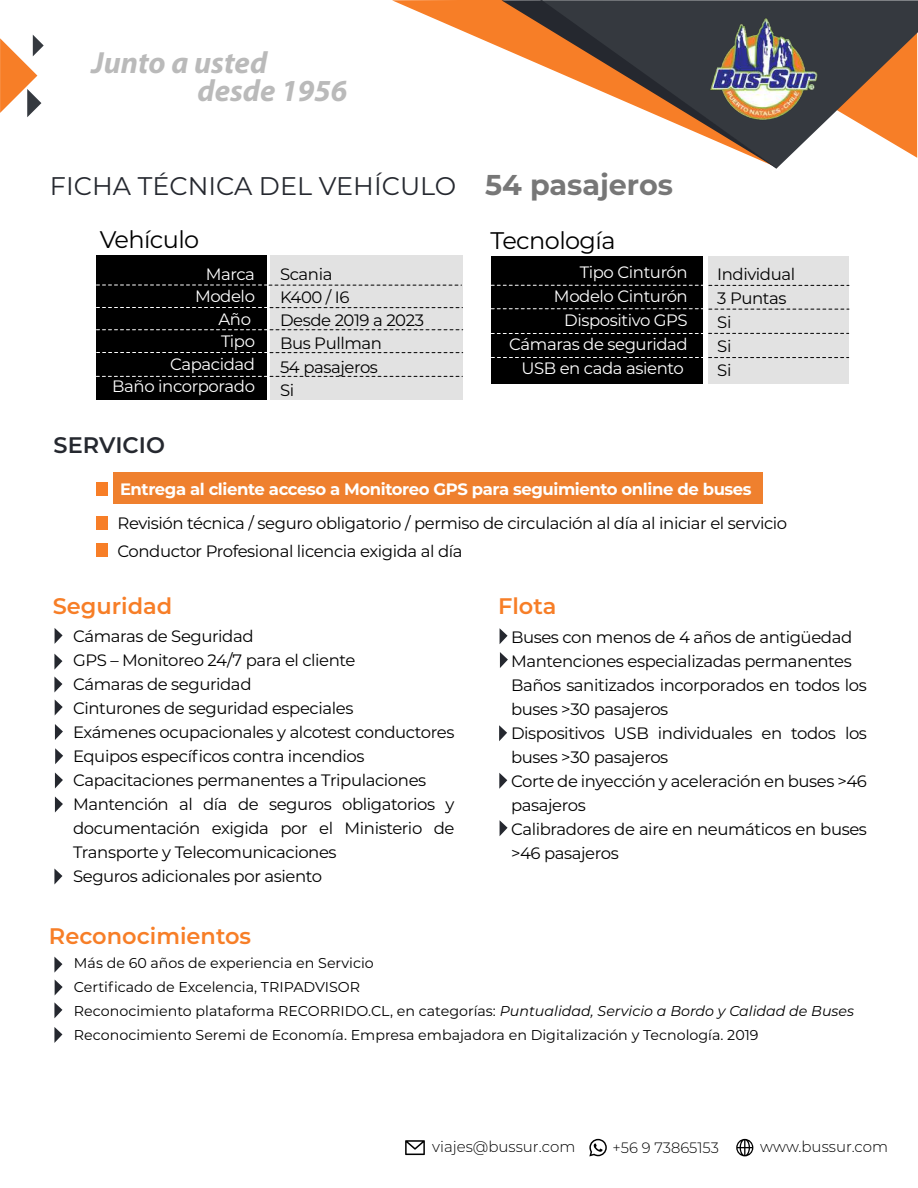
<style>
.page{position:relative;width:918px;height:1188px;background:#fff}
.page>*{position:absolute;margin:0;border:0;box-sizing:border-box;transform-origin:0 0}
.t1{font:italic 700 30.75px/27.6px "Myriad Pro";color:#bababa}
.t2{font:700 28.65px "Montserrat";color:#777}
.t3{font:25.5px "Montserrat";color:#25282f}
.t4{font:24px "Montserrat";letter-spacing:-.025em;color:#000}
.t5{font:600 22.5px "Montserrat";color:#f77e27}
.t6{font:600 22.5px "Montserrat";color:#25282f}
.t7{font:16.5px/24px "Montserrat";letter-spacing:-.025em;color:#000}
.t8{font:16.5px/22.5px "Montserrat";letter-spacing:-.025em;color:#fff;text-align:right}
.t9{font:700 16.5px "Montserrat";letter-spacing:-.025em;color:#fff}
.t10{font:300 15.3px "Montserrat";color:#000}
.t11{font:300 15px "Montserrat";color:#000}
.t12{font:14.25px/24px "Montserrat";color:#000}
.s1{font-style:italic}
</style>
<div class="page">
<svg style="left:392px;top:0;width:109px;height:48px"></svg>
<svg style="left:777px;top:0;width:141px;height:168px"></svg>
<svg style="left:501px;top:0;width:276px;height:169px"></svg>
<img style="left:706px;top:14px;width:114px;height:108px">
<svg style="left:0;top:35px;width:44px;height:82px"></svg>
<svg style="left:54px;top:957px;width:8px;height:16px"></svg>
<svg style="left:55px;top:980px;width:8px;height:15px"></svg>
<svg style="left:54px;top:1002px;width:8px;height:16px"></svg>
<svg style="left:54px;top:1027px;width:8px;height:16px"></svg>
<div style="left:96px;top:516px;width:12px;height:13px;background:#f77e27"></div>
<div style="left:96px;top:543px;width:12px;height:13px;background:#f77e27"></div>
<div style="left:113px;top:472px;width:650px;height:32px;background:#ef802e"></div>
<div style="left:96px;top:482px;width:12px;height:13px;background:#f77e27"></div>
<div style="left:491px;top:256px;width:212px;height:128px;background:#000"></div>
<div style="left:709px;top:256px;width:140px;height:128px;background:#e2e2e2"></div>
<div style="left:96px;top:256px;width:171px;height:144px;background:#000"></div>
<div style="left:270px;top:255px;width:193px;height:145px;background:#e2e2e2"></div>
<svg style="left:96px;top:376px;width:366px;height:1px"></svg>
<svg style="left:97px;top:352px;width:366px;height:1px"></svg>
<svg style="left:96px;top:329px;width:367px;height:1px"></svg>
<svg style="left:96px;top:307px;width:366px;height:1px"></svg>
<svg style="left:491px;top:285px;width:212px;height:1px"></svg>
<svg style="left:709px;top:285px;width:140px;height:1px"></svg>
<svg style="left:709px;top:309px;width:140px;height:1px"></svg>
<svg style="left:709px;top:333px;width:140px;height:1px"></svg>
<svg style="left:491px;top:308px;width:212px;height:1px"></svg>
<svg style="left:491px;top:333px;width:212px;height:1px"></svg>
<svg style="left:491px;top:357px;width:212px;height:1px"></svg>
<svg style="left:709px;top:357px;width:140px;height:1px"></svg>
<svg style="left:96px;top:285px;width:366px;height:1px"></svg>
<svg style="left:55px;top:628px;width:8px;height:16px"></svg>
<svg style="left:54px;top:654px;width:8px;height:16px"></svg>
<svg style="left:54px;top:676px;width:8px;height:17px"></svg>
<svg style="left:55px;top:700px;width:8px;height:15px"></svg>
<svg style="left:55px;top:724px;width:8px;height:16px"></svg>
<svg style="left:55px;top:748px;width:8px;height:16px"></svg>
<svg style="left:55px;top:772px;width:8px;height:17px"></svg>
<svg style="left:55px;top:796px;width:8px;height:17px"></svg>
<svg style="left:54px;top:868px;width:8px;height:16px"></svg>
<svg style="left:500px;top:628px;width:8px;height:16px"></svg>
<svg style="left:500px;top:652px;width:8px;height:16px"></svg>
<svg style="left:499px;top:725px;width:8px;height:16px"></svg>
<svg style="left:499px;top:773px;width:8px;height:16px"></svg>
<svg style="left:500px;top:820px;width:8px;height:16px"></svg>
<svg style="left:405px;top:1140px;width:20px;height:15px"></svg>
<svg style="left:736px;top:1139px;width:17px;height:17px"></svg>
<svg style="left:589px;top:1139px;width:18px;height:17px"></svg>
<h1 class="t1" style="left:198px;top:48px;width:151px;text-indent:-106px">Junto a usted desde 1956</h1>
<h3 class="t3" style="left:50px;top:168px;width:408px">FICHA TÉCNICA DEL VEHÍCULO</h3>
<h3 class="t4" style="left:100px;top:223px;width:101px">Vehículo</h3>
<p class="t8" style="left:112px;top:262px;width:144px">Marca<br>Modelo<br>Año<br>Tipo<br>Capacidad<br>Baño incorporado</p>
<p class="t7" style="left:280px;top:262px;width:145px;line-height:23.2px">Scania<br>K400 / I6<br>Desde 2019 a 2023<br>Bus Pullman<br>54 pasajeros<br>Si</p>
<h3 class="t6" style="left:54px;top:429px;width:113px">SERVICIO</h3>
<h2 class="t2" style="left:485px;top:164px;width:189px">54 pasajeros</h2>
<h3 class="t4" style="left:491px;top:224px;width:126px">Tecnología</h3>
<p class="t8" style="left:509px;top:260px;width:180px;line-height:24px">Tipo Cinturón<br>Modelo Cinturón<br>Dispositivo GPS<br>Cámaras de seguridad<br>USB en cada asiento</p>
<p class="t7" style="left:717px;top:261px;width:79px">Individual<br>3 Puntas<br>Si<br>Si<br>Si</p>
<p class="t9" style="left:120px;top:478px;width:633px">Entrega al cliente acceso a Monitoreo GPS para seguimiento online de buses</p>
<p class="t7" style="left:118px;top:508px;width:671px;line-height:28.5px">Revisión técnica / seguro obligatorio / permiso de circulación al día al iniciar el servicio<br>Conductor Profesional licencia exigida al día</p>
<h3 class="t5" style="left:53px;top:590px;width:121px">Seguridad</h3>
<p class="t7" style="left:73px;top:624px;width:383px">Cámaras de Seguridad<br>GPS – Monitoreo 24/7 para el cliente<br>Cámaras de seguridad<br>Cinturones de seguridad especiales<br>Exámenes ocupacionales y alcotest conductores Equipos específicos contra incendios Capacitaciones permanentes a Tripulaciones Mantención al día de seguros obligatorios y documentación exigida por el Ministerio de Transporte y Telecomunicaciones<br>Seguros adicionales por asiento</p>
<h3 class="t5" style="left:49px;top:920px;width:204px">Reconocimientos</h3>
<h3 class="t5" style="left:498px;top:590px;width:60px">Flota</h3>
<p class="t7" style="left:511px;top:624px;width:357px">Buses con menos de 4 años de antigüedad<br>Mantenciones especializadas permanentes<br>Baños sanitizados incorporados en todos los buses &gt;30 pasajeros<br>Dispositivos USB individuales en todos los buses &gt;30 pasajeros<br>Corte de inyección y aceleración en buses &gt;46 pasajeros<br>Calibradores de aire en neumáticos en buses &gt;46 pasajeros</p>
<p class="t12" style="left:74px;top:951px;width:782px">Más de 60 años de experiencia en Servicio<br>Certificado de Excelencia, TRIPADVISOR<br>Reconocimiento plataforma RECORRIDO.CL, en categorías: <span class="s1">Puntualidad, Servicio a Bordo y Calidad de Buses </span>Reconocimiento Seremi de Economía. Empresa embajadora en Digitalización y Tecnología. 2019</p>
<p class="t10" style="left:432px;top:1136px;width:145px">viajes@bussur.com</p>
<p class="t11" style="left:613px;top:1138px;width:108px">+56 9 73865153</p>
<p class="t10" style="left:760px;top:1136px;width:129px">www.bussur.com</p>
</div>
